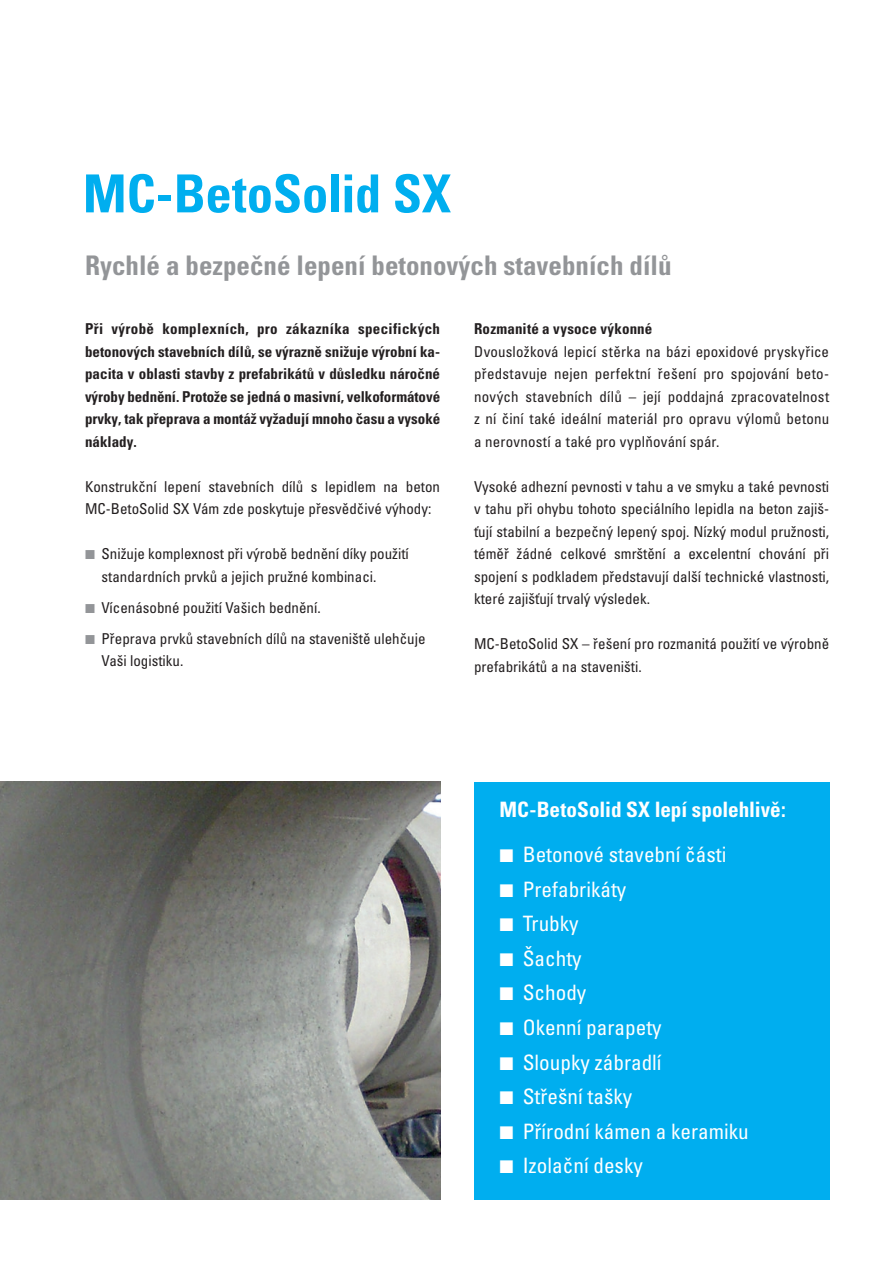
<style>
.page{position:relative;width:893px;height:1263px;background:#fff}
.page>*{position:absolute;margin:0;border:0;box-sizing:border-box;transform-origin:0 0}
.t1{font:700 condensed 52.5px "Univers LT Pro";letter-spacing:-.005em;color:#00aeef}
.t2{font:700 condensed 27px "Univers LT Pro";color:#939598}
.t3{font:condensed 21.15px/34.7px "Univers LT Pro";color:#fff}
.t4{font:700 condensed 21.15px/45.2px "Univers LT Pro";color:#fff}
.t5{font:condensed 15px/22.5px "Univers LT Pro";color:#231f20}
.t6{font:700 condensed 15px/22.5px "Univers LT Pro";color:#231f20;text-align:justify}
.s1{color:#939598}
.s2{font-weight:400}
</style>
<div class="page">
<img style="left:0;top:782px;width:440px;height:417px">
<div style="left:474px;top:782px;width:355px;height:417px;background:#00aeef"></div>
<h1 class="t1" style="left:83px;top:161px;width:370px">MC-BetoSolid SX</h1>
<h2 class="t2" style="left:85px;top:249px;width:588px">Rychlé a bezpečné lepení betonových stavebních dílů</h2>
<p class="t6" style="left:85px;top:317px;width:357px">Při výrobě komplexních, pro zákazníka specifických betonových stavebních dílů, se výrazně snižuje výrobní ka&shy;pacita v oblasti stavby z prefabrikátů v důsledku náročné výroby bednění. Protože se jedná o masivní, velkoformátové prvky, tak přeprava a montáž vyžadují mnoho času a vysoké náklady.</p>
<p class="t5" style="left:85px;top:475px;width:357px">Konstrukční lepení stavebních dílů s lepidlem na beton<br>MC-BetoSolid SX Vám zde poskytuje přesvědčivé výhody:</p>
<p class="t5" style="left:102px;top:542px;width:309px;text-indent:-16px"><span class="s1">◾</span> Snižuje komplexnost při výrobě bednění díky použití standardních prvků a jejich pružné kombinaci.</p>
<p class="t5" style="left:85px;top:591px;width:342px;line-height:31px"><span class="s1">◾</span> Vícenásobné použití Vašich bednění.<br><span class="s1">◾</span> Přeprava prvků stavebních dílů na staveniště ulehčuje</p>
<p class="t5" style="left:102px;top:649px;width:83px">Vaši logistiku.</p>
<p class="t6" style="left:474px;top:317px;width:180px">Rozmanité a vysoce výkonné</p>
<p class="t5" style="left:474px;top:340px;width:357px;text-align:justify">Dvousložková lepicí stěrka na bázi epoxidové pryskyřice představuje nejen perfektní řešení pro spojování beto&shy;nových stavebních dílů – její poddajná zpracovatelnost z ní činí také ideální materiál pro opravu výlomů betonu a nerovností a také pro vyplňování spár.</p>
<p class="t5" style="left:474px;top:475px;width:357px;text-align:justify">Vysoké adhezní pevnosti v tahu a ve smyku a také pevnosti v tahu při ohybu tohoto speciálního lepidla na beton zajiš&shy;ťují stabilní a bezpečný lepený spoj. Nízký modul pružnosti, téměř žádné celkové smrštění a excelentní chování při spojení s podkladem představují další technické vlastnosti, které zajišťují trvalý výsledek.</p>
<p class="t5" style="left:474px;top:632px;width:357px">MC-BetoSolid SX – řešení pro rozmanitá použití ve výrobně prefabrikátů a na staveništi.</p>
<h3 class="t4" style="left:499px;top:787px;width:288px">MC-BetoSolid SX lepí spolehlivě: ◾ <span class="s2">Betonové stavební části</span></h3>
<h3 class="t3" style="left:499px;top:871px;width:251px">◾ Prefabrikáty<br>◾ Trubky<br>◾ Šachty<br>◾ Schody<br>◾ Okenní parapety<br>◾ Sloupky zábradlí<br>◾ Střešní tašky<br>◾ Přírodní kámen a keramiku ◾ Izolační desky</h3>
</div>
